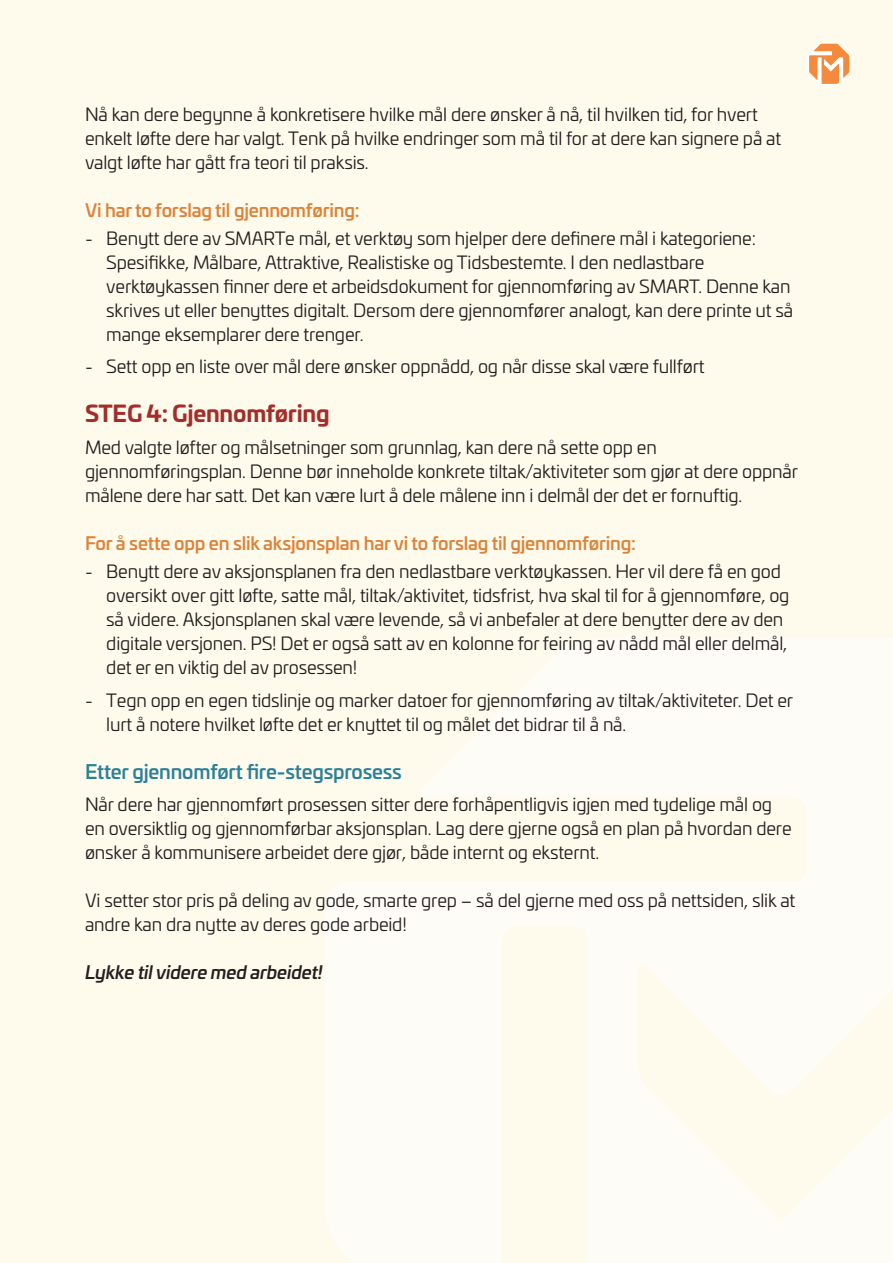
<style>
.page{position:relative;width:893px;height:1263px;background:#fefaec}
.page>*{position:absolute;margin:0;border:0;box-sizing:border-box;transform-origin:0 0}
.t1{font:700 22.5px "Univia Pro";letter-spacing:-.01em;color:#a32d2a}
.t2{font:500 19.5px "Univia Pro";letter-spacing:-.01em;color:#2a8099}
.t3{font:18px/24px "Univia Pro";letter-spacing:-.01em;color:#231f20}
.t4{font:500 18px "Univia Pro";letter-spacing:-.01em;color:#dc8339}
.t5{font:italic 500 18px "Univia Pro";letter-spacing:-.01em;color:#231f20}
</style>
<div class="page">
<img style="left:326px;top:639px;width:567px;height:624px">
<svg style="left:808px;top:43px;width:42px;height:42px"></svg>
<p class="t3" style="left:85px;top:101px;width:698px">Nå kan dere begynne å konkretisere hvilke mål dere ønsker å nå, til hvilken tid, for hvert enkelt løfte dere har valgt. Tenk på hvilke endringer som må til for at dere kan signere på at valgt løfte har gått fra teori til praksis.</p>
<p class="t4" style="left:85px;top:196px;width:276px">Vi har to forslag til gjennomføring:</p>
<p class="t3" style="left:106px;top:226px;width:688px;text-indent:-21px">- Benytt dere av SMARTe mål, et verktøy som hjelper dere definere mål i kategoriene:<br>Spesifikke, Målbare, Attraktive, Realistiske og Tidsbestemte. I den nedlastbare verktøykassen finner dere et arbeidsdokument for gjennomføring av SMART. Denne kan skrives ut eller benyttes digitalt. Dersom dere gjennomfører analogt, kan dere printe ut så mange eksemplarer dere trenger.</p>
<p class="t3" style="left:85px;top:354px;width:621px">- Sett opp en liste over mål dere ønsker oppnådd, og når disse skal være fullført</p>
<p class="t1" style="left:85px;top:395px;width:246px">STEG 4: Gjennomføring</p>
<p class="t3" style="left:85px;top:435px;width:714px">Med valgte løfter og målsetninger som grunnlag, kan dere nå sette opp en gjennomføringsplan. Denne bør inneholde konkrete tiltak/aktiviteter som gjør at dere oppnår målene dere har satt. Det kan være lurt å dele målene inn i delmål der det er fornuftig.</p>
<p class="t4" style="left:85px;top:529px;width:552px">For å sette opp en slik aksjonsplan har vi to forslag til gjennomføring:</p>
<p class="t3" style="left:106px;top:559px;width:685px;text-indent:-21px">- Benytt dere av aksjonsplanen fra den nedlastbare verktøykassen. Her vil dere få en god oversikt over gitt løfte, satte mål, tiltak/aktivitet, tidsfrist, hva skal til for å gjennomføre, og så videre. Aksjonsplanen skal være levende, så vi anbefaler at dere benytter dere av den digitale versjonen. PS! Det er også satt av en kolonne for feiring av nådd mål eller delmål, det er en viktig del av prosessen!</p>
<p class="t3" style="left:106px;top:687px;width:688px;text-indent:-21px">- Tegn opp en egen tidslinje og marker datoer for gjennomføring av tiltak/aktiviteter. Det er lurt å notere hvilket løfte det er knyttet til og målet det bidrar til å nå.</p>
<p class="t2" style="left:85px;top:756px;width:318px">Etter gjennomført fire-stegsprosess</p>
<p class="t3" style="left:85px;top:792px;width:708px">Når dere har gjennomført prosessen sitter dere forhåpentligvis igjen med tydelige mål og en oversiktlig og gjennomførbar aksjonsplan. Lag dere gjerne også en plan på hvordan dere ønsker å kommunisere arbeidet dere gjør, både internt og eksternt.</p>
<p class="t3" style="left:85px;top:888px;width:712px">Vi setter stor pris på deling av gode, smarte grep – så del gjerne med oss på nettsiden, slik at andre kan dra nytte av deres gode arbeid!</p>
<p class="t5" style="left:85px;top:959px;width:239px">Lykke til videre med arbeidet!</p>
</div>
